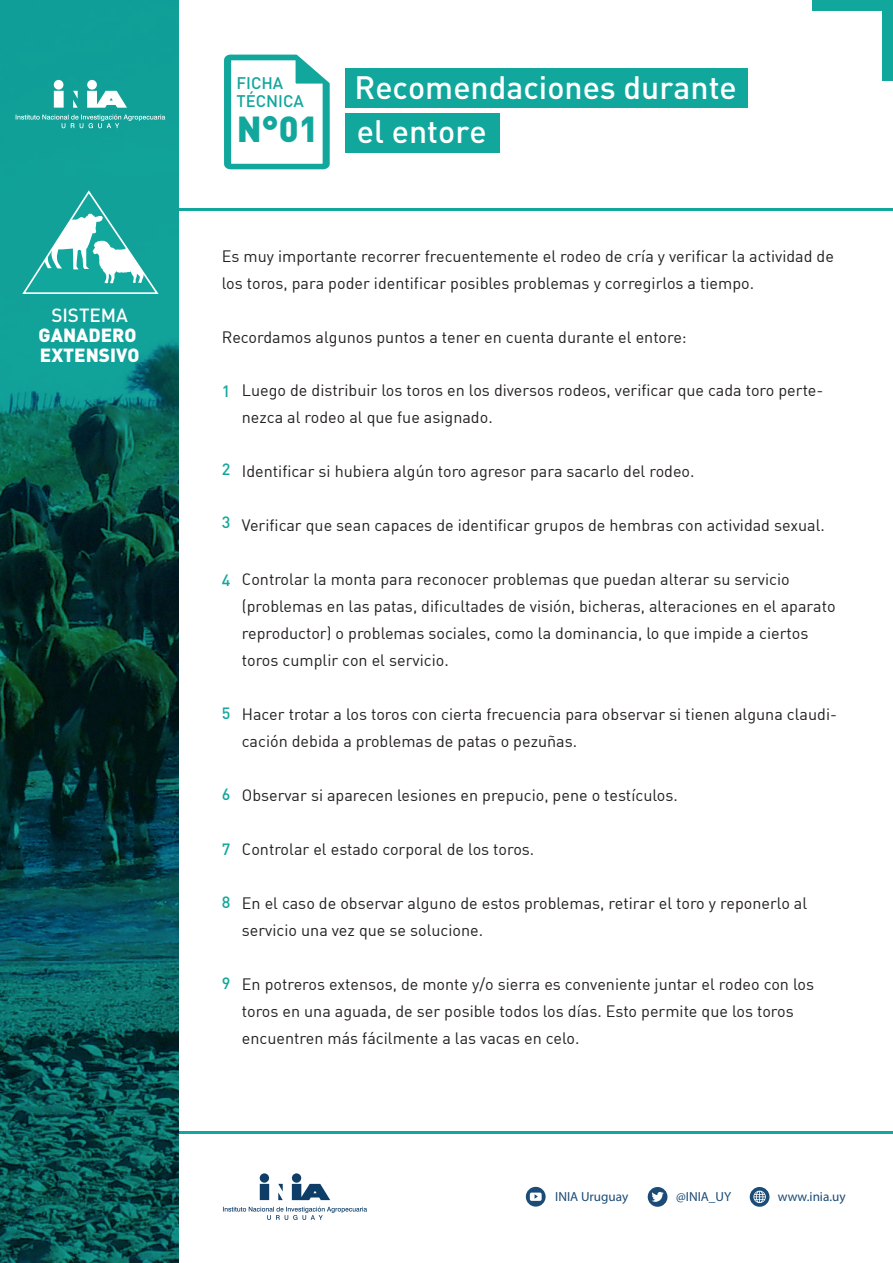
<style>
.page{position:relative;width:893px;height:1263px;background:#fff}
.page>*{position:absolute;margin:0;border:0;box-sizing:border-box;transform-origin:0 0}
.t1{font:900 35.7px "DIN";color:#12a79d}
.t2{font:500 31.95px/44.4px "DIN";color:#fff}
.t3{font:900 18.75px/20.1px "DIN";color:#fff}
.t4{font:500 18.75px "DIN";color:#fff}
.t5{font:500 16.65px/17.7px "DIN";color:#12a79d}
.t6{font:16.2px/27px "DIN Regular Alternate";color:#231f20}
.t7{font:500 16.2px "DIN";color:#12a79d}
.t8{font:13.2px "Myriad Pro";color:#1b4c77}
</style>
<div class="page">
<hr style="left:179px;top:209px;width:714px;height:2px;background:#12a79d">
<svg style="left:0;top:0;width:179px;height:1263px;background:#095a57"></svg>
<svg style="left:21px;top:189px;width:139px;height:106px"></svg>
<hr style="left:179px;top:1131px;width:714px;height:2px;background:#12a79d">
<svg style="left:260px;top:1173px;width:70px;height:27px"></svg>
<svg style="left:223px;top:1206px;width:144px;height:14px"></svg>
<div style="left:526px;top:1187px;width:20px;height:19px;background:#1b4c77;border-radius:50%"></div>
<svg style="left:530px;top:1192px;width:12px;height:9px"></svg>
<div style="left:648px;top:1187px;width:19px;height:20px;background:#1b4c77;border-radius:50%"></div>
<div style="left:750px;top:1187px;width:19px;height:20px;background:#1b4c77;border-radius:50%"></div>
<svg style="left:651px;top:1192px;width:13px;height:10px"></svg>
<svg style="left:753px;top:1191px;width:13px;height:12px"></svg>
<div style="left:813px;top:0;width:80px;height:11px;background:#12a79d"></div>
<svg style="left:224px;top:54px;width:106px;height:116px"></svg>
<div style="left:882px;top:0;width:11px;height:80px;background:#12a79d"></div>
<svg style="left:54px;top:80px;width:73px;height:28px"></svg>
<svg style="left:16px;top:114px;width:149px;height:14px;background:#35aea7"></svg>
<div style="left:345px;top:68px;width:403px;height:40px;background:#12a79d"></div>
<div style="left:345px;top:113px;width:155px;height:40px;background:#12a79d"></div>
<p class="t4" style="left:51px;top:303px;width:78px">SISTEMA</p>
<p class="t3" style="left:39px;top:324px;width:102px">GANADERO<br>EXTENSIVO</p>
<p class="t5" style="left:236px;top:74px;width:69px">FICHA<br>TÉCNICA</p>
<h1 class="t1" style="left:236px;top:105px;width:84px">N°01</h1>
<h2 class="t2" style="left:354px;top:64px;width:384px">Recomendaciones durante el entore</h2>
<p class="t6" style="left:222px;top:242px;width:614px">Es muy importante recorrer frecuentemente el rodeo de cría y verificar la actividad de los toros, para poder identificar posibles problemas y corregirlos a tiempo.</p>
<p class="t6" style="left:222px;top:323px;width:467px">Recordamos algunos puntos a tener en cuenta durante el entore:</p>
<p class="t6" style="left:242px;top:376px;width:583px">Luego de distribuir los toros en los diversos rodeos, verificar que cada toro perte&shy;nezca al rodeo al que fue asignado.</p>
<p class="t6" style="left:242px;top:457px;width:454px">Identificar si hubiera algún toro agresor para sacarlo del rodeo.</p>
<p class="t6" style="left:242px;top:511px;width:585px">Verificar que sean capaces de identificar grupos de hembras con actividad sexual.</p>
<p class="t6" style="left:242px;top:565px;width:595px">Controlar la monta para reconocer problemas que puedan alterar su servicio (problemas en las patas, dificultades de visión, bicheras, alteraciones en el aparato reproductor) o problemas sociales, como la dominancia, lo que impide a ciertos toros cumplir con el servicio.</p>
<p class="t6" style="left:242px;top:700px;width:597px">Hacer trotar a los toros con cierta frecuencia para observar si tienen alguna claudi&shy;cación debida a problemas de patas o pezuñas.</p>
<p class="t6" style="left:242px;top:781px;width:438px">Observar si aparecen lesiones en prepucio, pene o testículos.</p>
<p class="t6" style="left:242px;top:835px;width:294px">Controlar el estado corporal de los toros.</p>
<p class="t6" style="left:242px;top:889px;width:567px">En el caso de observar alguno de estos problemas, retirar el toro y reponerlo al servicio una vez que se solucione.</p>
<p class="t6" style="left:242px;top:970px;width:574px">En potreros extensos, de monte y/o sierra es conveniente juntar el rodeo con los toros en una aguada, de ser posible todos los días. Esto permite que los toros encuentren más fácilmente a las vacas en celo.</p>
<p class="t7" style="left:222px;top:380px;width:10px">1</p>
<p class="t7" style="left:222px;top:459px;width:10px">2</p>
<p class="t7" style="left:222px;top:512px;width:10px">3</p>
<p class="t7" style="left:222px;top:569px;width:10px">4</p>
<p class="t7" style="left:222px;top:703px;width:10px">5</p>
<p class="t7" style="left:222px;top:783px;width:10px">6</p>
<p class="t7" style="left:222px;top:838px;width:10px">7</p>
<p class="t7" style="left:222px;top:892px;width:10px">8</p>
<p class="t7" style="left:222px;top:973px;width:10px">9</p>
<p class="t8" style="left:555px;top:1189px;width:75px">INIA Uruguay</p>
<p class="t8" style="left:676px;top:1189px;width:57px">@INIA_UY</p>
<p class="t8" style="left:778px;top:1189px;width:69px">www.inia.uy</p>
</div>
